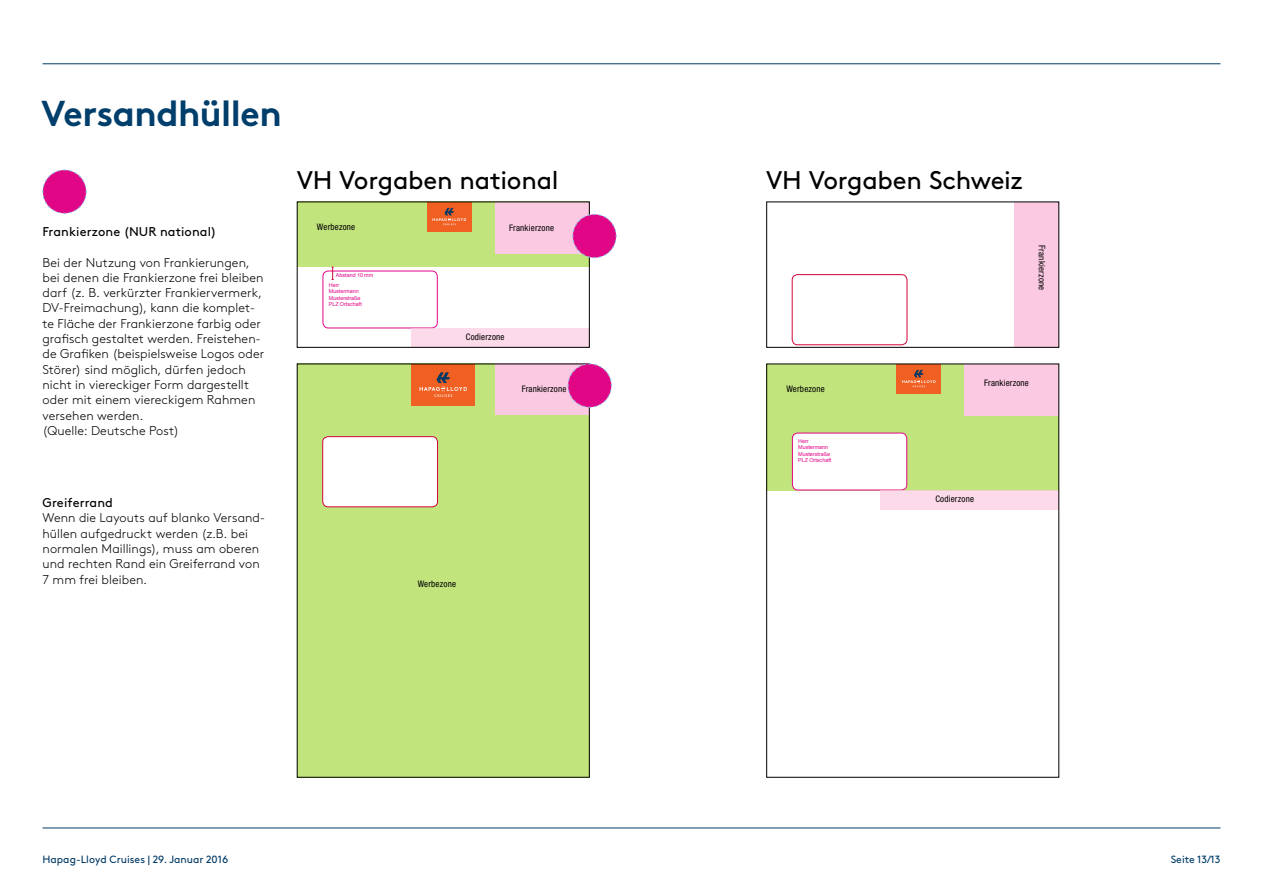
<style>
.page{position:relative;width:1263px;height:893px;background:#fff}
.page>*{position:absolute;margin:0;border:0;box-sizing:border-box;transform-origin:0 0}
.t1{font:700 36px "Brown Pro";letter-spacing:-.015em;color:#003e6b}
.t2{font:25.5px "Brown Pro";letter-spacing:-.01em;color:#000}
.t3{font:300 12.75px/15.3px "Brown Pro";letter-spacing:.005em;color:#000}
.t4{font:12.75px "Brown Pro";letter-spacing:.005em;color:#000}
.t5{font:10.5px "Brown Pro";color:#003965}
.t6{font:10.5px "Brown Pro";color:#003e6b}
.t7{font:condensed 9px "Helvetica Neue";letter-spacing:.02em;color:#000}
.t8{font:5.4px/6.4px "Arial";color:#e10686}
</style>
<div class="page">
<hr style="left:43px;top:828px;width:1177px;height:1px;background:#003e6b">
<hr style="left:43px;top:63px;width:1177px;height:1px;background:#003e6b">
<div style="left:297px;top:364px;width:292px;height:413px;background:#c2e47d"></div>
<div style="left:495px;top:364px;width:94px;height:51px;background:#fbcae2"></div>
<div style="left:412px;top:364px;width:63px;height:41px;background:#f06022"></div>
<svg style="left:419px;top:372px;width:48px;height:25px"></svg>
<div style="left:323px;top:437px;width:114px;height:70px;background:#fff;border-radius:5px"></div>
<div style="left:322px;top:436px;width:116px;height:71px;border:1px solid #d1063a;border-radius:5px"></div>
<div style="left:297px;top:364px;width:293px;height:414px;border:1px solid #000"></div>
<div style="left:767px;top:364px;width:292px;height:126px;background:#c2e47d"></div>
<div style="left:792px;top:433px;width:115px;height:57px;background:#fff;border-radius:5px"></div>
<div style="left:792px;top:433px;width:115px;height:57px;border:1px solid #e10686;border-radius:5px"></div>
<div style="left:880px;top:490px;width:179px;height:19px;background:#fcdaea"></div>
<div style="left:964px;top:364px;width:95px;height:51px;background:#fbcae2"></div>
<div style="left:896px;top:364px;width:45px;height:29px;background:#f06022"></div>
<svg style="left:902px;top:370px;width:33px;height:17px"></svg>
<div style="left:766px;top:364px;width:293px;height:414px;border:1px solid #000"></div>
<div style="left:1014px;top:202px;width:45px;height:145px;background:#fbcae2"></div>
<div style="left:792px;top:274px;width:115px;height:71px;border:1px solid #d1063a;border-radius:5px"></div>
<div style="left:766px;top:202px;width:293px;height:146px;border:1px solid #000"></div>
<div style="left:297px;top:202px;width:292px;height:65px;background:#c2e47d"></div>
<div style="left:323px;top:271px;width:114px;height:57px;border:1px solid #e10686;border-radius:5px"></div>
<div style="left:411px;top:328px;width:178px;height:19px;background:#fcdaea"></div>
<svg style="left:332px;top:267px;width:2px;height:13px"></svg>
<div style="left:495px;top:202px;width:94px;height:51px;background:#fbcae2"></div>
<div style="left:427px;top:202px;width:45px;height:29px;background:#f06022"></div>
<svg style="left:432px;top:208px;width:34px;height:17px"></svg>
<div style="left:297px;top:202px;width:293px;height:146px;border:1px solid #000"></div>
<svg style="left:572px;top:214px;width:45px;height:44px"></svg>
<svg style="left:42px;top:169px;width:45px;height:45px"></svg>
<svg style="left:567px;top:363px;width:45px;height:45px"></svg>
<h1 class="t1" style="left:41px;top:84px;width:242px">Versandhüllen</h1>
<p class="t4" style="left:43px;top:222px;width:175px">Frankierzone (NUR national)</p>
<p class="t3" style="left:43px;top:254px;width:223px">Bei der Nutzung von Frankierungen, bei denen die Frankierzone frei bleiben darf (z. B. verkürzter Frankiervermerk, DV-Freimachung), kann die komplet&shy;te Fläche der Frankierzone farbig oder grafisch gestaltet werden. Freistehen&shy;de Grafiken (beispielsweise Logos oder Störer) sind möglich, dürfen jedoch nicht in viereckiger Form dargestellt oder mit einem viereckigem Rahmen versehen werden.<br>(Quelle: Deutsche Post)</p>
<p class="t4" style="left:43px;top:493px;width:72px">Greiferrand</p>
<p class="t3" style="left:43px;top:509px;width:224px">Wenn die Layouts auf blanko Versand&shy;hüllen aufgedruckt werden (z.B. bei normalen Maillings), muss am oberen und rechten Rand ein Greiferrand von<br>7 mm frei bleiben.</p>
<h2 class="t2" style="left:297px;top:160px;width:263px">VH Vorgaben national</h2>
<h2 class="t2" style="left:766px;top:160px;width:258px">VH Vorgaben Schweiz</h2>
<p class="t7" style="left:317px;top:221px;width:40px">Werbezone</p>
<p class="t8" style="left:336px;top:272px;width:39px">Abstand 10 mm</p>
<p class="t8" style="left:329px;top:282px;width:35px">Herr<br>Mustermann<br>Musterstraße<br>PLZ Ortschaft</p>
<p class="t7" style="left:509px;top:223px;width:46px">Frankierzone</p>
<p class="t7" style="left:466px;top:331px;width:40px">Codierzone</p>
<p class="t7" style="left:1047px;top:245px;width:46px;rotate:90deg">Frankierzone</p>
<p class="t7" style="left:522px;top:384px;width:46px">Frankierzone</p>
<p class="t7" style="left:786px;top:383px;width:40px">Werbezone</p>
<p class="t7" style="left:984px;top:377px;width:46px">Frankierzone</p>
<p class="t8" style="left:798px;top:438px;width:35px">Herr<br>Mustermann<br>Musterstraße<br>PLZ Ortschaft</p>
<p class="t7" style="left:935px;top:493px;width:40px">Codierzone</p>
<p class="t7" style="left:418px;top:579px;width:40px">Werbezone</p>
<p class="t5" style="left:43px;top:851px;width:187px">Hapag-Lloyd Cruises | 29. Januar 2016</p>
<p class="t6" style="left:1171px;top:851px;width:51px">Seite 13/13</p>
</div>
